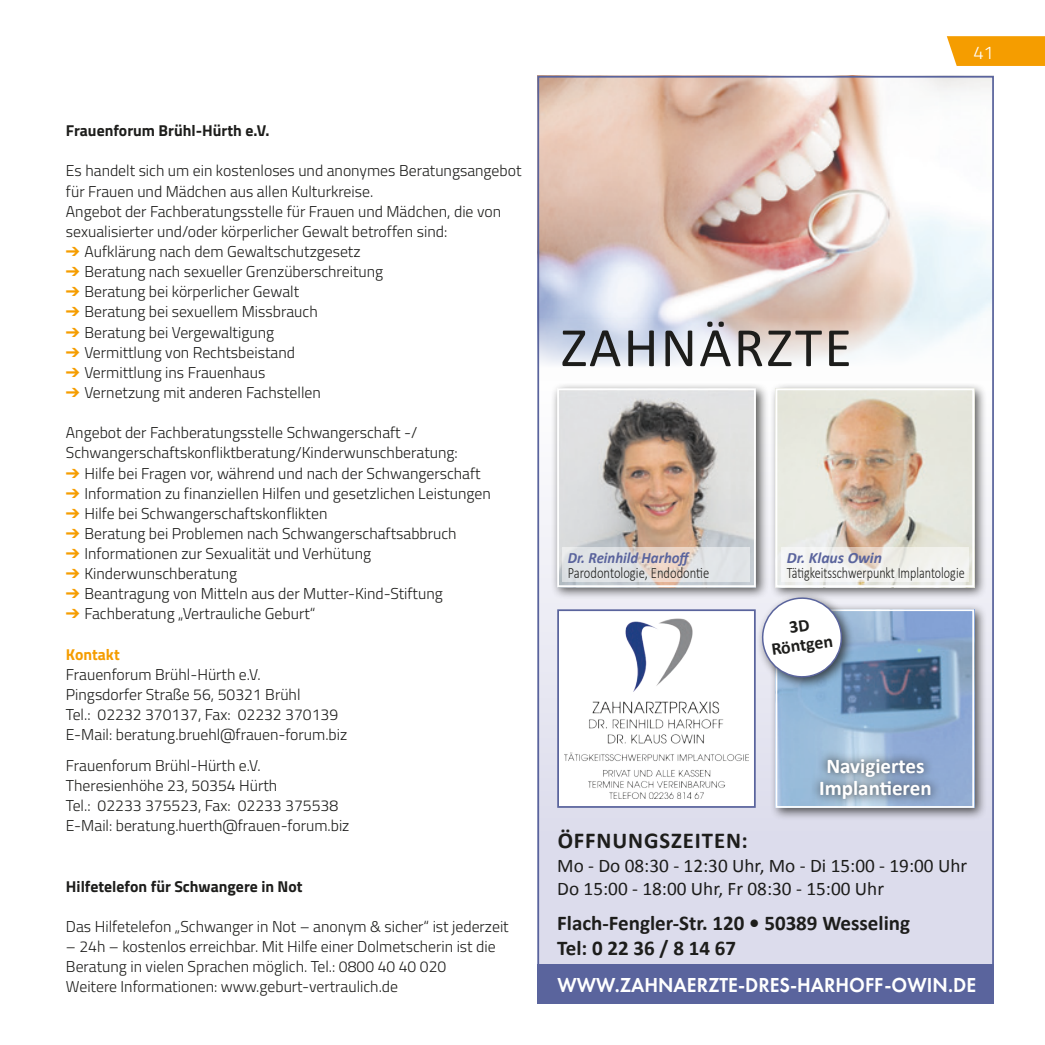
<style>
.page{position:relative;width:1045px;height:1045px;background:#fff}
.page>*{position:absolute;margin:0;border:0;box-sizing:border-box;transform-origin:0 0}
.t1{font:56px "Calibri";letter-spacing:.04em;color:#1d1d1b}
.t2{font:700 22.75px "Calibri";letter-spacing:.04em;color:#1d1d1b}
.t3{font:700 21px/25.2px "Calibri";color:#1d1d1b}
.t4{font:600 21px "Futura PT";color:#fff;scale:.94 1}
.t5{font:700 21px/22.8px "Calibri";color:#fff;text-align:center}
.t6{font:19.25px/23.1px "Calibri";color:#1d1d1b}
.t7{font:300 18.38px "Titillium Web";color:#fff}
.t8{font:700 17.85px/19.2px "Calibri";color:#1d1d1b;text-align:center}
.t9{font:300 15.75px/20.1px "Titillium Web";color:#1d1d1b}
.t10{font:700 15.75px "Titillium Web";color:#1d1d1b}
.t11{font:300 15.75px "Calibri";color:#1d1d1b;scale:.77 1}
.t12{font:300 15.75px "Calibri";color:#1d1d1b;scale:.8 1}
.t13{font:italic 700 15.75px "Calibri";color:#5a649d;scale:.94 1}
.t14{font:italic 700 15.75px "Calibri";color:#5a649d}
.t15{font:700 15.75px "Titillium Web";color:#f59d00}
</style>
<div class="page">
<svg style="left:946px;top:36px;width:99px;height:30px"></svg>
<div style="left:537px;top:76px;width:457px;height:927px;background:#dcdcec"></div>
<img style="left:540px;top:79px;width:451px;height:301px">
<div style="left:558px;top:610px;width:197px;height:197px;background:#fff"></div>
<img style="left:564px;top:618px;width:184px;height:180px">
<div style="left:557px;top:609px;width:198px;height:199px;border:2px solid #5a649d"></div>
<div style="left:551px;top:382px;width:218px;height:218px;background:#1d1d1b;opacity:.75"></div>
<img style="left:560px;top:391px;width:192px;height:193px">
<div style="left:557px;top:388px;width:198px;height:199px;border:2px solid #fff"></div>
<div style="left:769px;top:382px;width:218px;height:218px;background:#1d1d1b;opacity:.75"></div>
<img style="left:778px;top:391px;width:193px;height:193px">
<div style="left:775px;top:388px;width:199px;height:199px;border:2px solid #fff"></div>
<div style="left:537px;top:964px;width:457px;height:39px;background:#5a649d"></div>
<svg style="left:563px;top:547px;width:187px;height:35px"></svg>
<div style="left:769px;top:603px;width:218px;height:218px;background:#1d1d1b;opacity:.75"></div>
<img style="left:778px;top:612px;width:193px;height:193px">
<div style="left:775px;top:609px;width:199px;height:199px;border:2px solid #fff"></div>
<svg style="left:810px;top:749px;width:130px;height:60px"></svg>
<div style="left:756px;top:592px;width:99px;height:98px;background:#1d1d1b;opacity:.75"></div>
<svg style="left:760px;top:595px;width:84px;height:84px"></svg>
<svg style="left:782px;top:547px;width:187px;height:35px;fill:#f2f2ef"></svg>
<p class="t10" style="left:66px;top:119px;width:205px">Frauenforum Brühl-Hürth e.V.</p>
<p class="t9" style="left:66px;top:160px;width:457px">Es handelt sich um ein kostenloses und anonymes Beratungsangebot</p>
<p class="t9" style="left:66px;top:180px;width:309px">für Frauen und Mädchen aus allen Kulturkreise.</p>
<p class="t9" style="left:66px;top:200px;width:437px">Angebot der Fachberatungsstelle für Frauen und Mädchen, die von</p>
<p class="t9" style="left:66px;top:220px;width:383px">sexualisierter und/oder körperlicher Gewalt betroffen sind:</p>
<p class="t9" style="left:84px;top:241px;width:278px">Aufklärung nach dem Gewaltschutzgesetz</p>
<p class="t9" style="left:84px;top:261px;width:300px">Beratung nach sexueller Grenzüberschreitung</p>
<p class="t9" style="left:84px;top:281px;width:216px">Beratung bei körperlicher Gewalt</p>
<p class="t9" style="left:84px;top:301px;width:235px">Beratung bei sexuellem Missbrauch</p>
<p class="t9" style="left:84px;top:321px;width:191px">Beratung bei Vergewaltigung</p>
<p class="t9" style="left:84px;top:341px;width:212px">Vermittlung von Rechtsbeistand</p>
<p class="t9" style="left:84px;top:361px;width:182px">Vermittlung ins Frauenhaus</p>
<p class="t9" style="left:84px;top:382px;width:238px">Vernetzung mit anderen Fachstellen</p>
<p class="t9" style="left:66px;top:422px;width:353px">Angebot der Fachberatungsstelle Schwangerschaft -/</p>
<p class="t9" style="left:66px;top:442px;width:393px">Schwangerschaftskonfliktberatung/Kinderwunschberatung:</p>
<p class="t9" style="left:84px;top:462px;width:398px">Hilfe bei Fragen vor, während und nach der Schwangerschaft</p>
<p class="t9" style="left:84px;top:482px;width:408px">Information zu finanziellen Hilfen und gesetzlichen Leistungen</p>
<p class="t9" style="left:84px;top:502px;width:244px">Hilfe bei Schwangerschaftskonflikten</p>
<p class="t9" style="left:84px;top:522px;width:374px">Beratung bei Problemen nach Schwangerschaftsabbruch</p>
<p class="t9" style="left:84px;top:543px;width:288px">Informationen zur Sexualität und Verhütung</p>
<p class="t9" style="left:84px;top:563px;width:154px">Kinderwunschberatung</p>
<p class="t9" style="left:84px;top:583px;width:360px">Beantragung von Mitteln aus der Mutter-Kind-Stiftung</p>
<p class="t9" style="left:84px;top:603px;width:232px">Fachberatung „Vertrauliche Geburt“</p>
<p class="t15" style="left:66px;top:642px;width:55px">Kontakt</p>
<p class="t9" style="left:66px;top:663px;width:283px">Frauenforum Brühl-Hürth e.V.<br>Pingsdorfer Straße 56, 50321 Brühl<br>Tel.: 02232 370137, Fax: 02232 370139<br>E-Mail: beratung.bruehl@frauen-forum.biz</p>
<p class="t9" style="left:66px;top:754px;width:285px">Frauenforum Brühl-Hürth e.V.<br>Theresienhöhe 23, 50354 Hürth<br>Tel.: 02233 375523, Fax: 02233 375538<br>E-Mail: beratung.huerth@frauen-forum.biz</p>
<p class="t10" style="left:66px;top:874px;width:238px">Hilfetelefon für Schwangere in Not</p>
<p class="t9" style="left:66px;top:915px;width:444px">Das Hilfetelefon „Schwanger in Not – anonym &amp; sicher“ ist jederzeit</p>
<p class="t9" style="left:66px;top:935px;width:431px">– 24h – kostenlos erreichbar. Mit Hilfe einer Dolmetscherin ist die<br>Beratung in vielen Sprachen möglich. Tel.: 0800 40 40 020<br>Weitere Informationen: www.geburt-vertraulich.de</p>
<p class="t7" style="left:973px;top:39px;width:22px">41</p>
<h1 class="t1" style="left:561px;top:308px;width:292px">ZAHNÄRZTE</h1>
<p class="t13" style="left:568px;top:546px;width:133px">Dr. Reinhild Harhoff</p>
<p class="t12" style="left:568px;top:563px;width:178px">Parodontologie, Endodontie</p>
<p class="t14" style="left:786px;top:546px;width:97px">Dr. Klaus Owin</p>
<p class="t11" style="left:786px;top:563px;width:232px">Tätigkeitsschwerpunkt Implantologie</p>
<p class="t8" style="left:767px;top:620px;width:63px;rotate:-8deg">3D<br>Röntgen</p>
<h3 class="t5" style="left:819px;top:753px;width:114px">Navigiertes<br>Implantieren</h3>
<h2 class="t2" style="left:557px;top:825px;width:192px">ÖFFNUNGSZEITEN:</h2>
<p class="t6" style="left:557px;top:853px;width:411px">Mo - Do 08:30 - 12:30 Uhr, Mo - Di 15:00 - 19:00 Uhr<br>Do 15:00 - 18:00 Uhr, Fr 08:30 - 15:00 Uhr</p>
<h3 class="t3" style="left:557px;top:909px;width:354px">Flach-Fengler-Str. 120 • 50389 Wesseling<br>Tel: 0 22 36 / 8 14 67</h3>
<h3 class="t4" style="left:557px;top:972px;width:447px">WWW.ZAHNAERZTE-DRES-HARHOFF-OWIN.DE</h3>
</div>
